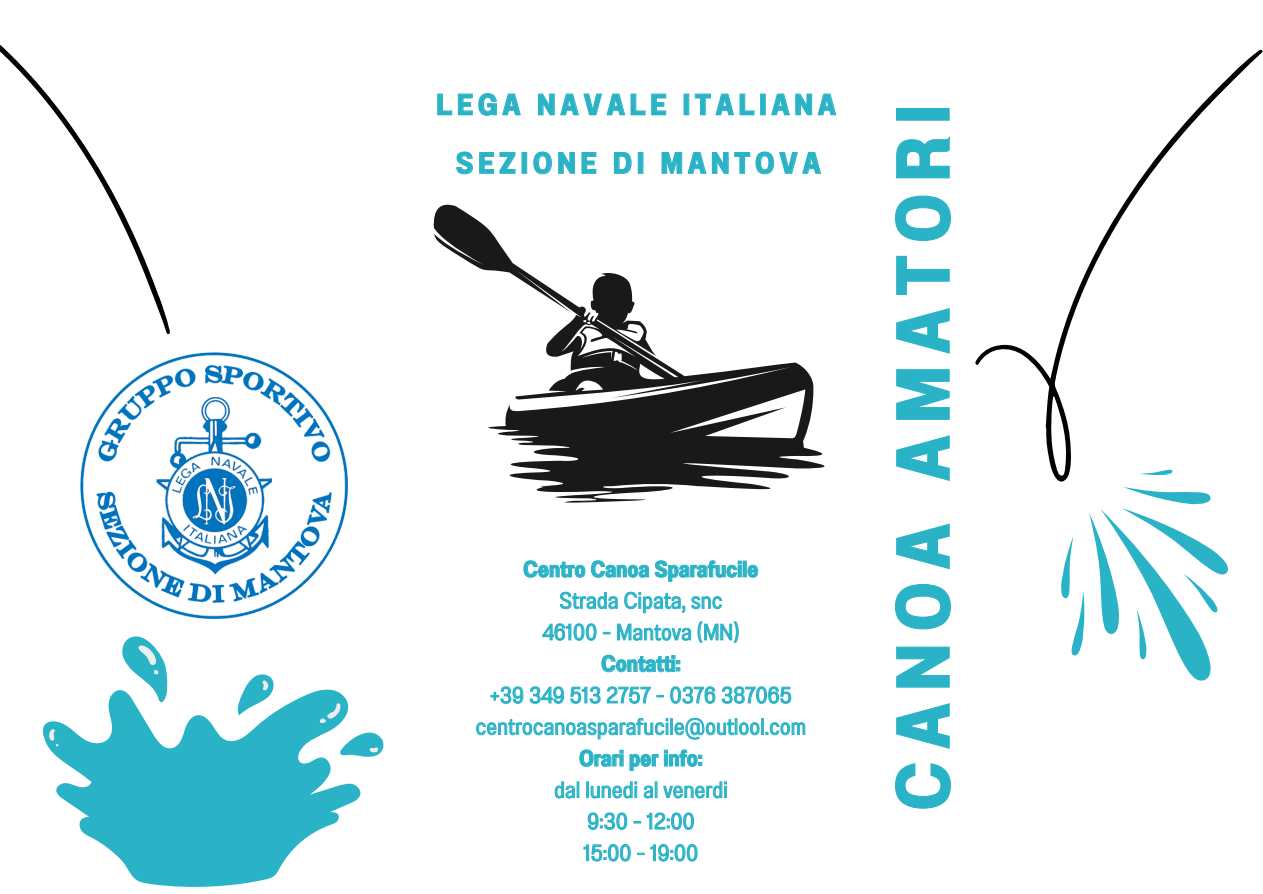
<style>
.page{position:relative;width:1263px;height:894px;background:#fff}
.page>*{position:absolute;margin:0;border:0;box-sizing:border-box;transform-origin:0 0}
.t1{font:75px "Anantason Bold Wd 75";letter-spacing:.17em;color:#2ab3c6}
.t2{font:29.55px/58.5px "Anantason Bold Wd 75";letter-spacing:.17em;color:#2ab3c6;text-align:center}
.t3{font:22.5px "Anantason Wd 75";color:#2ab3c6}
.t4{font:22.5px "Anantason Bold Wd 75";color:#2ab3c6}
</style>
<div class="page">
<svg style="left:0;top:44px;width:170px;height:291px"></svg>
<svg style="left:42px;top:636px;width:342px;height:119px"></svg>
<svg style="left:49px;top:644px;width:329px;height:242px"></svg>
<svg style="left:975px;top:49px;width:288px;height:395px"></svg>
<svg style="left:1046px;top:444px;width:182px;height:237px"></svg>
<svg style="left:433px;top:204px;width:392px;height:299px"></svg>
<img style="left:81px;top:352px;width:266px;height:266px">
<svg style="left:437px;top:93px;width:399px;height:23px"></svg>
<svg style="left:456px;top:152px;width:365px;height:22px"></svg>
<svg style="left:524px;top:560px;width:234px;height:21px"></svg>
<svg style="left:560px;top:591px;width:162px;height:22px"></svg>
<svg style="left:542px;top:621px;width:196px;height:21px"></svg>
<svg style="left:602px;top:654px;width:78px;height:18px"></svg>
<svg style="left:491px;top:686px;width:300px;height:17px"></svg>
<svg style="left:476px;top:717px;width:329px;height:22px"></svg>
<svg style="left:580px;top:749px;width:122px;height:21px"></svg>
<svg style="left:555px;top:781px;width:172px;height:17px"></svg>
<svg style="left:588px;top:812px;width:106px;height:17px"></svg>
<svg style="left:584px;top:844px;width:113px;height:17px"></svg>
<svg style="left:895px;top:108px;width:56px;height:701px"></svg>
<p class="t2" style="left:437px;top:75px;width:401px">LEGA NAVALE ITALIANA<br>SEZIONE DI MANTOVA</p>
<p class="t4" style="left:523px;top:555px;width:237px">Centro Canoa Sparafucile</p>
<h2 class="t3" style="left:559px;top:587px;width:165px">Strada Cipata, snc</h2>
<p class="t3" style="left:542px;top:618px;width:198px">46100 - Mantova (MN)</p>
<p class="t4" style="left:601px;top:650px;width:81px">Contatti:</p>
<p class="t3" style="left:490px;top:681px;width:303px">+39 349 513 2757 - 0376 387065</p>
<p class="t3" style="left:476px;top:713px;width:332px">centrocanoasparafucile@outlool.com</p>
<p class="t4" style="left:579px;top:744px;width:125px">Orari per info:</p>
<p class="t3" style="left:554px;top:776px;width:175px">dal lunedi al venerdi</p>
<p class="t3" style="left:587px;top:807px;width:109px">9:30 - 12:00</p>
<p class="t3" style="left:584px;top:839px;width:116px">15:00 - 19:00</p>
<p class="t1" style="left:879px;top:810px;width:706px;rotate:-90deg">CANOA AMATORI</p>
</div>
